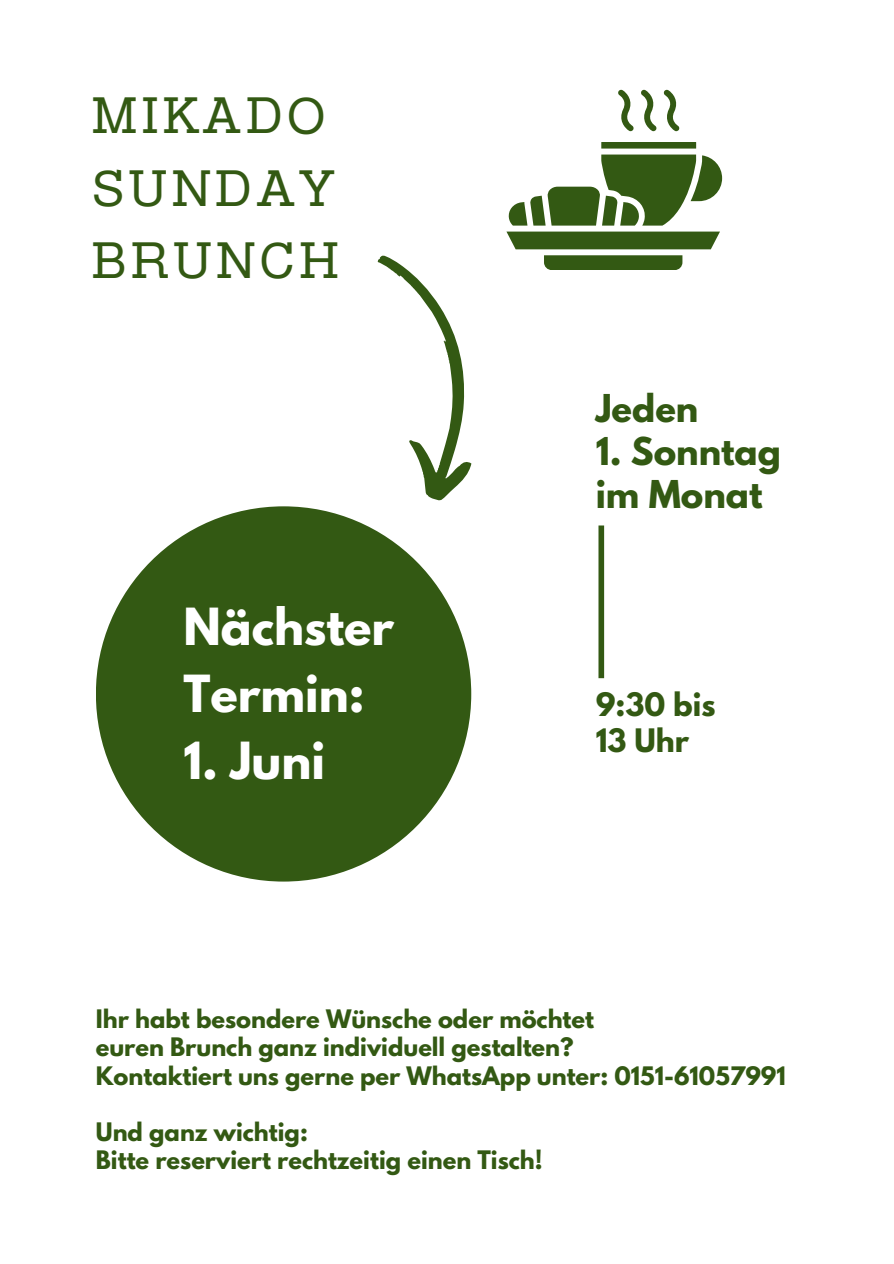
<style>
.page{position:relative;width:894px;height:1264px;background:#fff}
.page>*{position:absolute;margin:0;border:0;box-sizing:border-box;transform-origin:0 0}
.t1{font:48.6px/72.3px "OSP Le patin helvete";color:#335913}
.t2{font:700 45.3px/66.9px "League Spartan";color:#fff}
.t3{font:700 34.05px/43.3px "League Spartan";color:#335913}
.t4{font:700 28.65px/36px "League Spartan";color:#335913}
.t5{font:700 22.5px "League Spartan";color:#335913}
</style>
<div class="page">
<svg style="left:377px;top:255px;width:95px;height:246px"></svg>
<div style="left:96px;top:506px;width:375px;height:375px;background:#335913;border-radius:50%"></div>
<svg style="left:544px;top:255px;width:138px;height:14px;background:#385d19"></svg>
<svg style="left:618px;top:89px;width:15px;height:42px"></svg>
<svg style="left:663px;top:89px;width:16px;height:42px"></svg>
<svg style="left:641px;top:89px;width:15px;height:42px"></svg>
<svg style="left:506px;top:231px;width:213px;height:18px;background:#416423"></svg>
<svg style="left:601px;top:142px;width:95px;height:6px"></svg>
<svg style="left:508px;top:154px;width:214px;height:71px"></svg>
<div style="left:598px;top:525px;width:6px;height:153px;background:#335913"></div>
<h1 class="t1" style="left:89px;top:82px;width:253px">MIKADO<br>SUNDAY<br>BRUNCH</h1>
<p class="t2" style="left:183px;top:599px;width:212px">Nächster<br>Termin:</p>
<p class="t2" style="left:183px;top:733px;width:143px">1. Juni</p>
<p class="t3" style="left:595px;top:391px;width:104px">Jeden</p>
<p class="t3" style="left:595px;top:434px;width:187px">1. Sonntag im Monat</p>
<h3 class="t4" style="left:595px;top:690px;width:121px">9:30 bis<br>13 Uhr</h3>
<h2 class="t5" style="left:96px;top:1008px;width:499px">Ihr habt besondere Wünsche oder möchtet</h2>
<p class="t5" style="left:96px;top:1036px;width:479px">euren Brunch ganz individuell gestalten?</p>
<h4 class="t5" style="left:96px;top:1064px;width:691px">Kontaktiert uns gerne per WhatsApp unter: 0151-61057991</h4>
<p class="t5" style="left:96px;top:1120px;width:213px">Und ganz wichtig:</p>
<p class="t5" style="left:96px;top:1148px;width:448px">Bitte reserviert rechtzeitig einen Tisch!</p>
</div>
